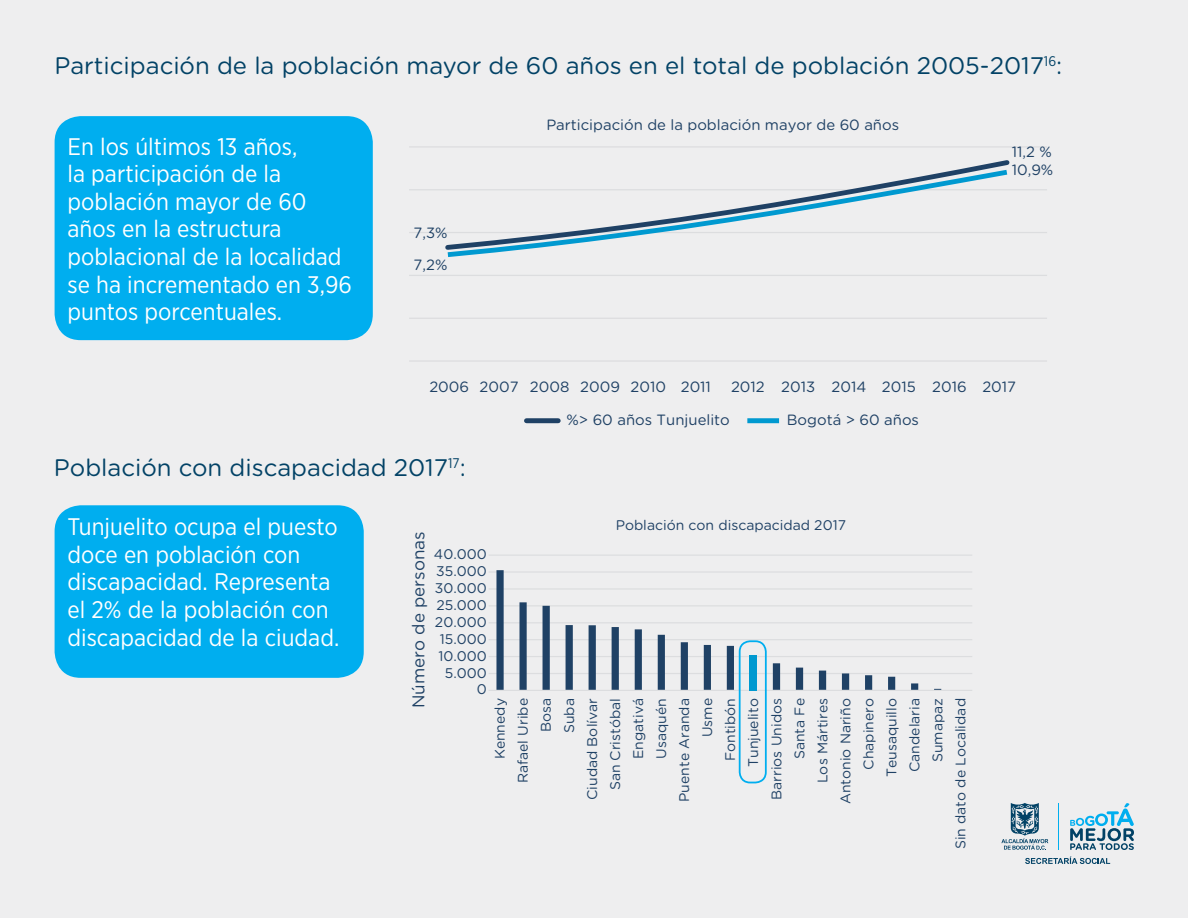
<style>
.page{position:relative;width:1188px;height:918px;background:#eeeeef}
.page>*{position:absolute;margin:0;border:0;box-sizing:border-box;transform-origin:0 0}
.t1{font:24px/27.6px "Gotham Narrow";color:#fff}
.t2{font:24px "Gotham Rounded";color:#024266}
.t3{font:17.1px "Gotham Rounded";color:#1f4165}
.t4{font:14.85px "Gotham Rounded";color:#1f4165}
.t5{font:13.95px/23.1px "Gotham Rounded";color:#1f4165;text-align:right}
.s1{color:#1f4065}
</style>
<div class="page">
<hr style="left:1059px;top:803px;width:1px;height:47px;background:#00aeef">
<svg style="left:1070px;top:803px;width:64px;height:47px"></svg>
<svg style="left:1001px;top:803px;width:47px;height:47px"></svg>
<svg style="left:1025px;top:857px;width:85px;height:7px"></svg>
<hr style="left:489px;top:673px;width:483px;height:1px;background:#dcdddf">
<hr style="left:489px;top:656px;width:483px;height:1px;background:#dcdddf">
<hr style="left:489px;top:639px;width:483px;height:1px;background:#dcdddf">
<hr style="left:489px;top:622px;width:483px;height:1px;background:#dcdddf">
<hr style="left:489px;top:605px;width:483px;height:1px;background:#dcdddf">
<hr style="left:489px;top:588px;width:483px;height:2px;background:#dcdddf">
<hr style="left:489px;top:571px;width:483px;height:2px;background:#dcdddf">
<hr style="left:489px;top:555px;width:483px;height:1px;background:#dcdddf">
<svg style="left:496px;top:570px;width:446px;height:120px"></svg>
<hr style="left:489px;top:690px;width:483px;height:1px;background:#dcdddf">
<div style="left:750px;top:655px;width:7px;height:35px;background:#0099d0"></div>
<div style="left:55px;top:116px;width:318px;height:224px;background:#00aeef;border-radius:26px"></div>
<div style="left:55px;top:505px;width:309px;height:173px;background:#00aeef;border-radius:26px"></div>
<div style="left:739px;top:640px;width:28px;height:143px;border:2px solid #00aeef;border-radius:10px"></div>
<div style="left:526px;top:418px;width:32px;height:5px;background:#1f4165"></div>
<div style="left:747px;top:418px;width:32px;height:5px;background:#0099d0"></div>
<hr style="left:409px;top:360px;width:638px;height:2px;background:#dcdddf">
<hr style="left:409px;top:318px;width:638px;height:1px;background:#dcdddf">
<hr style="left:409px;top:275px;width:638px;height:1px;background:#dcdddf">
<hr style="left:409px;top:232px;width:638px;height:1px;background:#dcdddf">
<hr style="left:409px;top:189px;width:638px;height:1px;background:#dcdddf">
<hr style="left:409px;top:146px;width:638px;height:2px;background:#dcdddf">
<svg style="left:445px;top:167px;width:563px;height:90px"></svg>
<h1 class="t2" style="left:55px;top:49px;width:1009px">Participación de la población mayor de 60 años en el total de población 2005-2017<sup>16</sup>:</h1>
<h1 class="t1" style="left:67px;top:132px;width:286px">En los últimos 13 años,<br>la participación de la población mayor de 60 años en la estructura poblacional de la localidad se ha incrementado en 3,96 puntos porcentuales.</h1>
<p class="t4" style="left:414px;top:222px;width:36px">7,3%</p>
<p class="t4" style="left:414px;top:254px;width:35px">7,2%</p>
<p class="t4" style="left:546px;top:114px;width:354px">Participación de la población mayor de 60 años</p>
<p class="t4" style="left:1012px;top:142px;width:42px">11,2 %</p>
<p class="t4" style="left:1012px;top:160px;width:43px">10,9%</p>
<p class="t4" style="left:429px;top:377px;width:283px">2006 2007 2008 2009 2010 2011</p>
<p class="t4" style="left:731px;top:377px;width:287px">2012 2013 2014 2015 2016 2017</p>
<p class="t4" style="left:567px;top:410px;width:165px">%&gt; 60 años T<span class="s1">unjuelito</span></p>
<p class="t4" style="left:787px;top:410px;width:134px">Bogotá &gt; 60 años</p>
<h1 class="t2" style="left:54px;top:451px;width:413px">Población con discapacidad 2017<sup>17</sup>:</h1>
<h1 class="t1" style="left:67px;top:513px;width:273px">Tunjuelito ocupa el puesto doce en población con discapacidad. Representa el 2% de la población con discapacidad de la ciudad.</h1>
<p class="t3" style="left:407px;top:708px;width:178px;rotate:-90deg">Número de personas</p>
<p class="t5" style="left:434px;top:542px;width:54px">40.000</p>
<p class="t5" style="left:436px;top:559px;width:52px">35.000</p>
<p class="t5" style="left:435px;top:576px;width:53px">30.000</p>
<p class="t5" style="left:436px;top:593px;width:52px">25.000</p>
<p class="t5" style="left:435px;top:610px;width:53px">20.000</p>
<p class="t5" style="left:440px;top:627px;width:48px">15.000</p>
<p class="t5" style="left:438px;top:644px;width:50px">10.000</p>
<p class="t5" style="left:445px;top:660px;width:43px">5.000</p>
<p class="t5" style="left:477px;top:677px;width:11px">0</p>
<p class="t5" style="left:616px;top:513px;width:232px">Población con discapacidad 2017</p>
<p class="t5" style="left:488px;top:849px;width:153px;rotate:-90deg">Kennedy<br>Rafael Uribe<br>Bosa<br>Suba<br>Ciudad Bolívar<br>San Cristóbal<br>Engativá<br>Usaquén<br>Puente Aranda<br>Usme<br>Fontibón<br>Tunjuelito<br>Barrios Unidos<br>Santa Fe<br>Los Mártires<br>Antonio Nariño<br>Chapinero<br>Teusaquillo<br>Candelaria<br>Sumapaz<br>Sin dato de Localidad</p>
</div>
